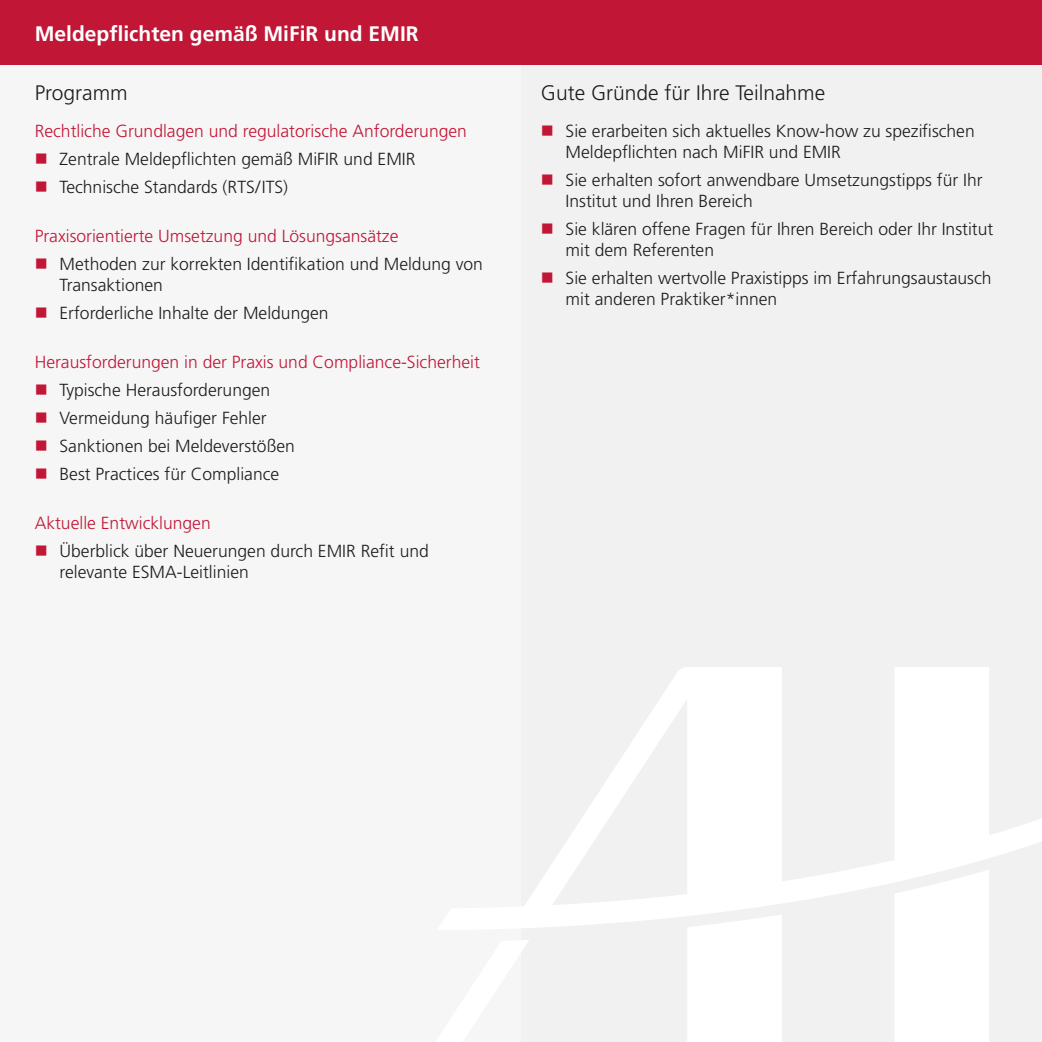
<style>
.page{position:relative;width:1042px;height:1042px;background:#fff}
.page>*{position:absolute;margin:0;border:0;box-sizing:border-box;transform-origin:0 0}
.t1{font:300 21px "Frutiger LT Pro";color:#1d1d1b}
.t2{font:700 21px "Frutiger LT Pro";color:#fff}
.t3{font:300 17.5px/21px "Frutiger LT Pro";color:#1d1d1b}
.t4{font:300 17.5px "Frutiger LT Pro";color:#c21636}
</style>
<div class="page">
<div style="left:521px;top:64px;width:521px;height:978px;background:#f1f1f1"></div>
<div style="left:0;top:64px;width:521px;height:978px;background:#f6f6f6"></div>
<div style="left:0;top:0;width:1042px;height:64px;background:#c21636"></div>
<div style="left:688px;top:930px;width:94px;height:112px;background:#fff"></div>
<div style="left:895px;top:930px;width:94px;height:112px;background:#fff"></div>
<svg style="left:521px;top:940px;width:8px;height:11px"></svg>
<svg style="left:521px;top:667px;width:521px;height:263px"></svg>
<p class="t2" style="left:35px;top:25px;width:385px">Meldepflichten gemäß MiFiR und EMIR</p>
<p class="t1" style="left:35px;top:84px;width:94px">Programm</p>
<p class="t1" style="left:541px;top:84px;width:286px">Gute Gründe für Ihre Teilnahme</p>
<p class="t4" style="left:35px;top:124px;width:434px">Rechtliche Grundlagen und regulatorische Anforderungen</p>
<p class="t3" style="left:60px;top:147px;width:357px;line-height:28px">Zentrale Meldepflichten gemäß MiFIR und EMIR<br>Technische Standards (RTS / ITS)</p>
<p class="t4" style="left:35px;top:229px;width:365px">Praxisorientierte Umsetzung und Lösungsansätze</p>
<p class="t3" style="left:60px;top:255px;width:425px">Methoden zur korrekten Identifikation und Meldung von<br>Transaktionen</p>
<p class="t3" style="left:60px;top:304px;width:271px">Erforderliche Inhalte der Meldungen</p>
<p class="t4" style="left:35px;top:355px;width:447px">Herausforderungen in der Praxis und Compliance-Sicherheit</p>
<p class="t3" style="left:60px;top:378px;width:237px;line-height:28px">Typische Herausforderungen<br>Vermeidung häufiger Fehler<br>Sanktionen bei Meldeverstößen<br>Best Practices für Compliance</p>
<p class="t4" style="left:35px;top:516px;width:177px">Aktuelle Entwicklungen</p>
<p class="t3" style="left:60px;top:542px;width:371px">Überblick über Neuerungen durch EMIR Refit und relevante ESMA-Leitlinien</p>
<p class="t3" style="left:566px;top:122px;width:411px">Sie erarbeiten sich aktuelles Know-how zu spezifischen<br>Meldepflichten nach MiFIR und EMIR</p>
<p class="t3" style="left:566px;top:171px;width:418px">Sie erhalten sofort anwendbare Umsetzungstipps für Ihr<br>Institut und Ihren Bereich</p>
<p class="t3" style="left:566px;top:220px;width:429px">Sie klären offene Fragen für Ihren Bereich oder Ihr Institut mit dem Referenten</p>
<p class="t3" style="left:566px;top:269px;width:427px">Sie erhalten wertvolle Praxistipps im Erfahrungsaustausch mit anderen Praktiker*innen</p>
</div>
